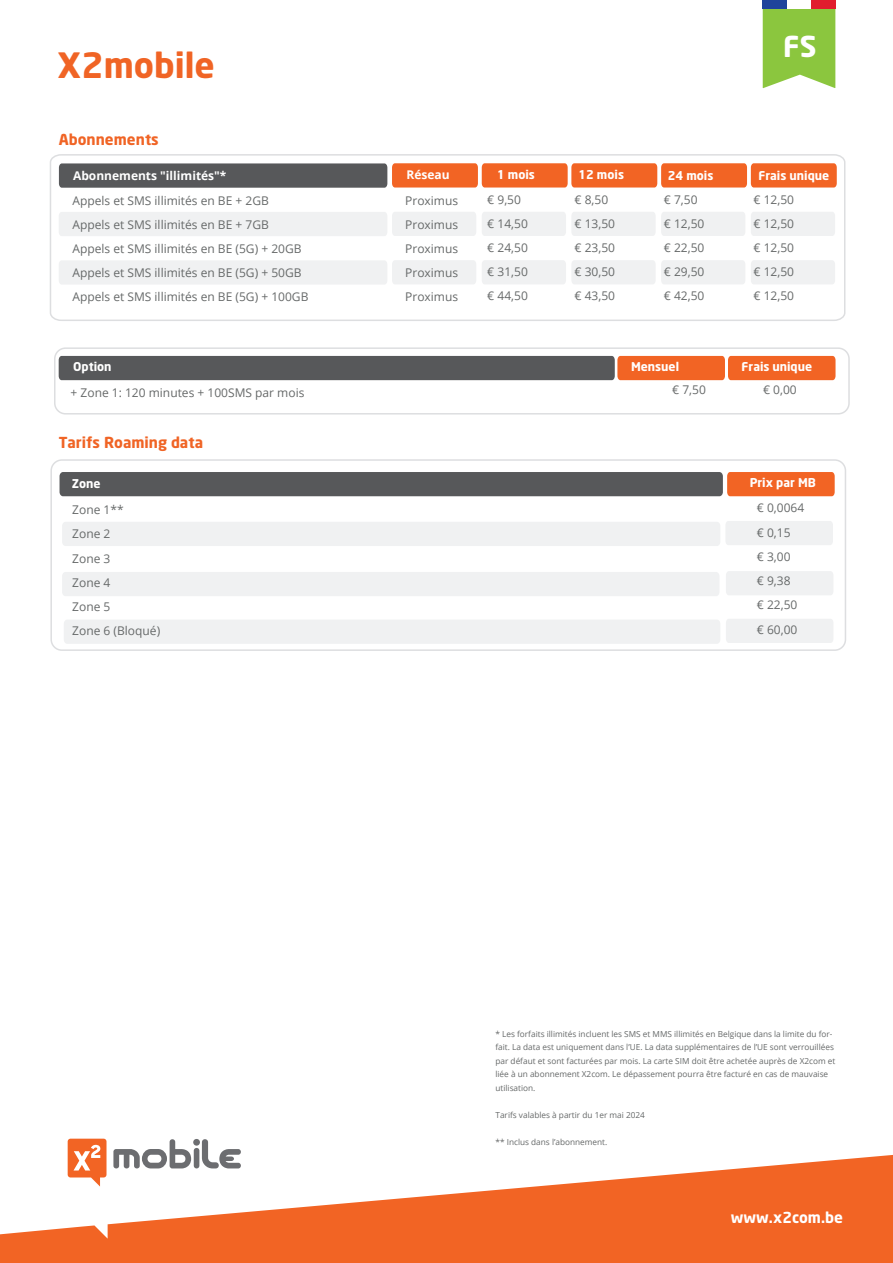
<style>
.page{position:relative;width:893px;height:1263px;background:#fff}
.page>*{position:absolute;margin:0;border:0;box-sizing:border-box;transform-origin:0 0}
.t1{font:700 34.5px "Neo Sans";color:#f06425}
.t2{font:700 28.5px "Neo Sans";color:#fff}
.t3{font:700 15px "Neo Sans";color:#f06425}
.t4{font:700 15px "Neo Sans";color:#fff}
.t5{font:12px/24px "Open Sans";color:#666969}
.t6{font:700 12px "Neo Sans";color:#fff}
.t7{font:700 12px "Open Sans";color:#fff}
.t8{font:8.25px/13.5px "Open Sans";color:#666969}
</style>
<div class="page">
<svg style="left:68px;top:1139px;width:39px;height:16px"></svg>
<svg style="left:113px;top:1139px;width:128px;height:16px"></svg>
<svg style="left:0;top:1155px;width:893px;height:108px;fill:#f26424"></svg>
<svg style="left:50px;top:154px;width:796px;height:167px"></svg>
<div style="left:62px;top:572px;width:657px;height:24px;background:#f0f1f2"></div>
<div style="left:64px;top:620px;width:656px;height:24px;background:#f0f1f2"></div>
<div style="left:54px;top:347px;width:796px;height:67px;border:2px solid #dddee0;border-radius:11px"></div>
<svg style="left:59px;top:356px;width:776px;height:24px;background:#835d4d"></svg>
<div style="left:50px;top:459px;width:796px;height:192px;border:2px solid #dddee0;border-radius:11px"></div>
<svg style="left:60px;top:472px;width:775px;height:24px;background:#6d5a53"></svg>
<div style="left:62px;top:521px;width:771px;height:25px;background:#f0f1f2"></div>
<div style="left:726px;top:571px;width:107px;height:24px;background:#f0f1f2"></div>
<div style="left:726px;top:619px;width:107px;height:24px;background:#f0f1f2"></div>
<div style="left:751px;top:212px;width:84px;height:24px;background:#f0f1f2"></div>
<div style="left:751px;top:260px;width:84px;height:24px;background:#f0f1f2"></div>
<div style="left:482px;top:212px;width:263px;height:24px;background:#f0f1f2"></div>
<div style="left:482px;top:260px;width:263px;height:24px;background:#f0f1f2"></div>
<svg style="left:59px;top:163px;width:778px;height:25px;background:#b36846"></svg>
<div style="left:59px;top:212px;width:417px;height:24px;background:#f0f1f2"></div>
<div style="left:59px;top:260px;width:417px;height:25px;background:#f0f1f2"></div>
<svg style="left:762px;top:0;width:74px;height:89px;background:#98ca54"></svg>
<div style="left:762px;top:0;width:25px;height:8px;background:#1f439b"></div>
<div style="left:787px;top:0;width:24px;height:8px;background:#fff"></div>
<div style="left:811px;top:0;width:24px;height:8px;background:#e11d2e"></div>
<p class="t1" style="left:57px;top:50px;width:159px">X2mobile</p>
<p class="t3" style="left:59px;top:133px;width:102px">Abonnements</p>
<p class="t7" style="left:73px;top:167px;width:155px">Abonnements "illimités"*</p>
<p class="t5" style="left:72px;top:188px;width:198px">Appels et SMS illimités en BE + 2GB</p>
<p class="t5" style="left:72px;top:212px;width:198px">Appels et SMS illimités en BE + 7GB</p>
<p class="t5" style="left:72px;top:236px;width:231px">Appels et SMS illimités en BE (5G) + 20GB</p>
<p class="t5" style="left:72px;top:260px;width:231px">Appels et SMS illimités en BE (5G) + 50GB</p>
<p class="t5" style="left:72px;top:284px;width:237px">Appels et SMS illimités en BE (5G) + 100GB</p>
<h2 class="t2" style="left:783px;top:35px;width:35px">FS</h2>
<p class="t7" style="left:406px;top:166px;width:45px">Réseau</p>
<p class="t6" style="left:497px;top:170px;width:39px">1 mois</p>
<p class="t6" style="left:578px;top:170px;width:47px">12 mois</p>
<p class="t6" style="left:668px;top:170px;width:47px">24 mois</p>
<p class="t6" style="left:758px;top:170px;width:72px">Frais unique</p>
<p class="t5" style="left:405px;top:188px;width:54px">Proximus</p>
<p class="t5" style="left:405px;top:212px;width:54px">Proximus</p>
<p class="t5" style="left:405px;top:236px;width:54px">Proximus<br>Proximus</p>
<p class="t5" style="left:405px;top:284px;width:54px">Proximus</p>
<p class="t5" style="left:664px;top:188px;width:35px">€ 7,50</p>
<p class="t5" style="left:664px;top:212px;width:42px">€ 12,50</p>
<p class="t5" style="left:664px;top:236px;width:42px">€ 22,50</p>
<p class="t5" style="left:664px;top:260px;width:42px">€ 29,50</p>
<p class="t5" style="left:664px;top:284px;width:42px">€ 42,50</p>
<p class="t5" style="left:753px;top:188px;width:42px">€ 12,50</p>
<p class="t5" style="left:753px;top:212px;width:42px">€ 12,50</p>
<p class="t5" style="left:753px;top:236px;width:42px">€ 12,50</p>
<p class="t5" style="left:753px;top:260px;width:42px">€ 12,50</p>
<p class="t5" style="left:753px;top:284px;width:42px">€ 12,50</p>
<p class="t5" style="left:487px;top:188px;width:35px">€ 9,50</p>
<p class="t5" style="left:487px;top:212px;width:42px">€ 14,50</p>
<p class="t5" style="left:487px;top:236px;width:42px">€ 24,50</p>
<p class="t5" style="left:487px;top:260px;width:42px">€ 31,50</p>
<p class="t5" style="left:487px;top:284px;width:42px">€ 44,50</p>
<p class="t5" style="left:575px;top:188px;width:35px">€ 8,50</p>
<p class="t5" style="left:575px;top:212px;width:42px">€ 13,50</p>
<p class="t5" style="left:575px;top:236px;width:42px">€ 23,50</p>
<p class="t5" style="left:575px;top:260px;width:42px">€ 30,50</p>
<p class="t5" style="left:575px;top:284px;width:42px">€ 43,50</p>
<p class="t6" style="left:73px;top:361px;width:40px">Option</p>
<p class="t6" style="left:631px;top:362px;width:50px">Mensuel</p>
<p class="t6" style="left:742px;top:362px;width:72px">Frais unique</p>
<p class="t5" style="left:71px;top:380px;width:235px">+ Zone 1: 120 minutes + 100SMS par mois</p>
<p class="t5" style="left:672px;top:377px;width:35px">€ 7,50</p>
<p class="t5" style="left:763px;top:377px;width:35px">€ 0,00</p>
<p class="t3" style="left:59px;top:436px;width:146px">Tarifs Roaming data</p>
<p class="t6" style="left:72px;top:479px;width:30px">Zone</p>
<p class="t5" style="left:72px;top:497px;width:53px">Zone 1**</p>
<p class="t5" style="left:72px;top:522px;width:40px">Zone 2</p>
<p class="t5" style="left:72px;top:546px;width:40px">Zone 3</p>
<p class="t5" style="left:72px;top:570px;width:40px">Zone 4</p>
<p class="t5" style="left:72px;top:594px;width:40px">Zone 5</p>
<p class="t5" style="left:72px;top:619px;width:89px">Zone 6 (Bloqué)</p>
<p class="t6" style="left:750px;top:477px;width:68px">Prix par MB</p>
<p class="t5" style="left:757px;top:496px;width:49px">€ 0,0064</p>
<p class="t5" style="left:757px;top:520px;width:35px">€ 0,15</p>
<p class="t5" style="left:757px;top:544px;width:35px">€ 3,00</p>
<p class="t5" style="left:757px;top:568px;width:35px">€ 9,38</p>
<p class="t5" style="left:757px;top:593px;width:42px">€ 22,50</p>
<p class="t5" style="left:757px;top:617px;width:42px">€ 60,00</p>
<p class="t8" style="left:495px;top:1027px;width:341px">* Les forfaits illimités incluent les SMS et MMS illimités en Belgique dans la limite du for&shy;fait. La data est uniquement dans l’UE. La data supplémentaires de l’UE sont verrouillées par défaut et sont facturées par mois. La carte SIM doit être achetée auprès de X2com et liée à un abonnement X2com. Le dépassement pourra être facturé en cas de mauvaise utilisation.</p>
<p class="t8" style="left:495px;top:1108px;width:151px">Tarifs valables à partir du 1er mai 2024</p>
<p class="t8" style="left:495px;top:1135px;width:113px">** Inclus dans l’abonnement.</p>
<p class="t4" style="left:731px;top:1210px;width:114px">www.x2com.be</p>
</div>
